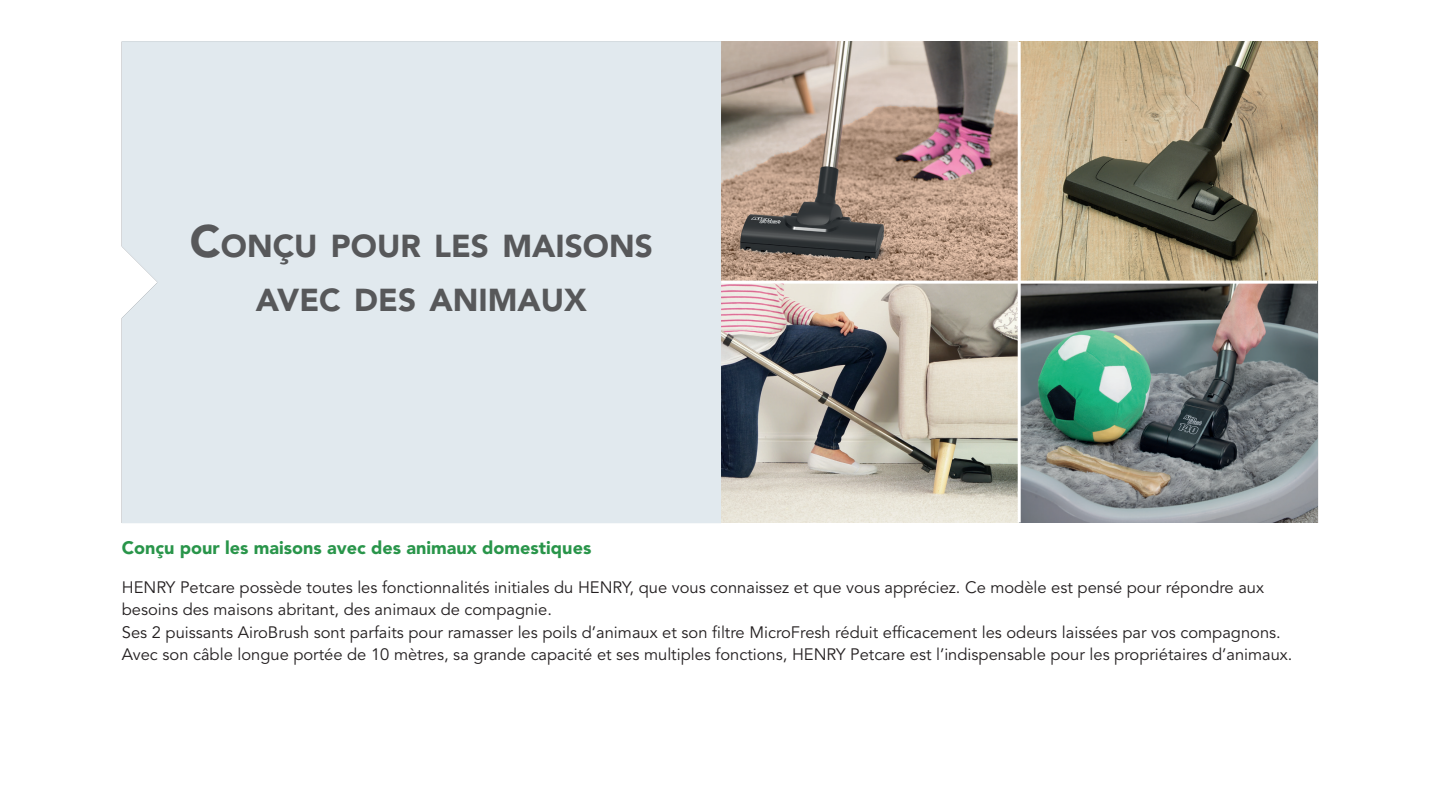
<style>
.page{position:relative;width:1440px;height:810px;background:#fff}
.page>*{position:absolute;margin:0;border:0;box-sizing:border-box;transform-origin:0 0}
.t1{font:900 31.5px/54px "Avenir LT Std";color:#57585a;text-align:center}
.t2{font:900 18px "Avenir LT Std";color:#29954a}
.t3{font:16.5px/22.5px "Avenir LT Std";color:#231f20}
.s1{font-size:45px}
</style>
<div class="page">
<img style="left:721px;top:42px;width:296px;height:239px">
<svg style="left:1020px;top:42px;width:297px;height:239px;background:#a6987b"></svg>
<svg style="left:721px;top:284px;width:296px;height:238px;background:#aca79f"></svg>
<img style="left:1020px;top:284px;width:297px;height:238px">
<div style="left:121px;top:41px;width:600px;height:482px;background:#e1e9ee"></div>
<h1 class="t1" style="left:190px;top:219px;width:464px"><span class="s1">C</span>ONÇU POUR LES MAISONS<br>AVEC DES AN IMAUX</h1>
<p class="t2" style="left:122px;top:536px;width:471px">Conçu pour les maisons avec des animaux domestiques</p>
<p class="t3" style="left:122px;top:576px;width:1172px">HENRY Petcare possède toutes les fonctionnalités initiales du HENRY, que vous connaissez et que vous appréciez. Ce modèle est pensé pour répondre aux besoins des maisons abritant, des animaux de compagnie.<br>Ses 2 puissants AiroBrush sont parfaits pour ramasser les poils d’animaux et son filtre MicroFresh réduit efficacement les odeurs laissées par vos compagnons.<br>Avec son câble longue portée de 10 mètres, sa grande capacité et ses multiples fonctions, HENRY Petcare est l’indispensable pour les propriétaires d’animaux.</p>
</div>
